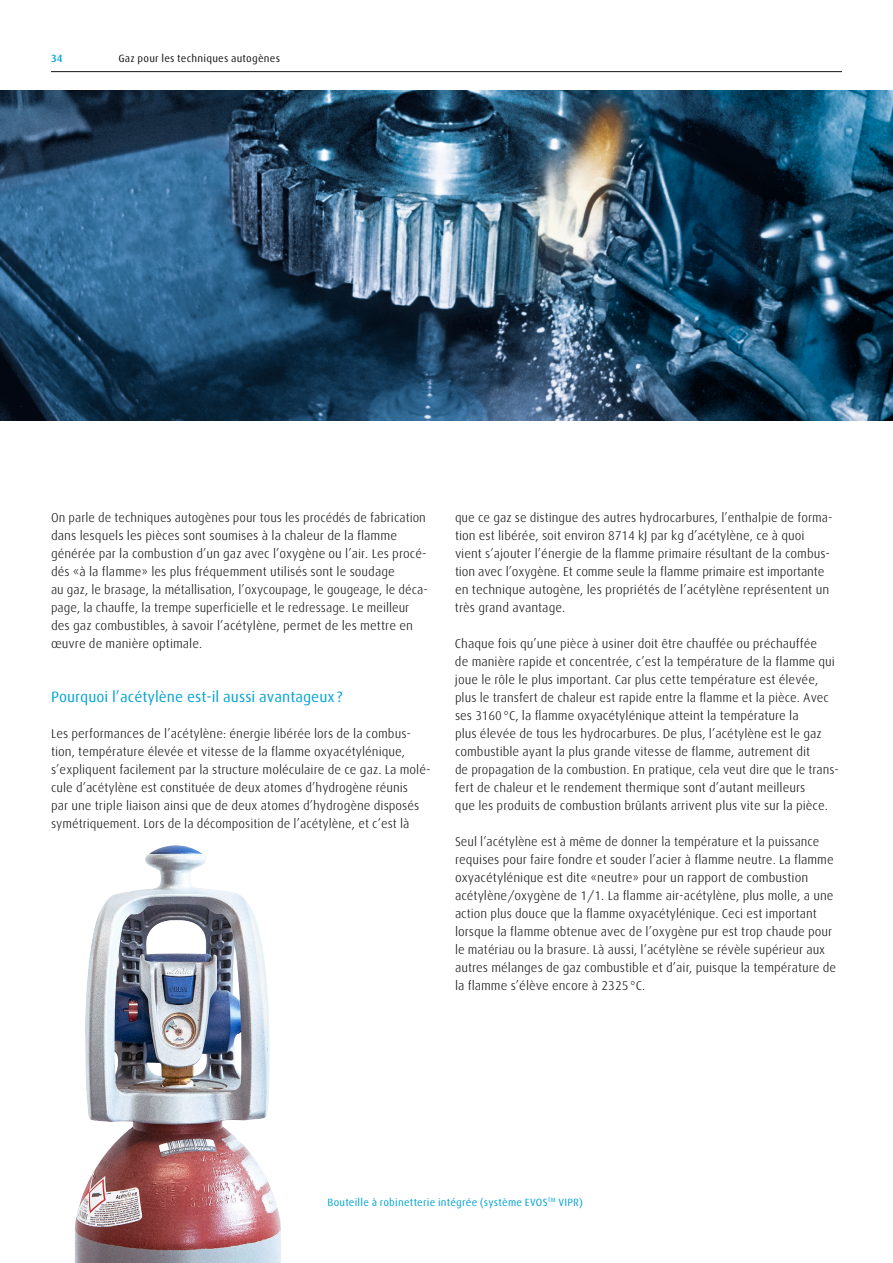
<style>
.page{position:relative;width:893px;height:1263px;background:#fff}
.page>*{position:absolute;margin:0;border:0;box-sizing:border-box;transform-origin:0 0}
.t1{font:15px "Linde Dax Global";color:#00a3d3}
.t2{font:300 12.75px/18px "Linde Dax Global";color:#131413}
.t3{font:10.5px "Linde Dax Global";letter-spacing:.02em;color:#00a3d3}
.t4{font:10.5px "Linde Dax Global";letter-spacing:.02em;color:#131413}
.t5{font:500 10.5px "Linde Dax Global";color:#00a3d3}
</style>
<div class="page">
<img style="left:0;top:90px;width:893px;height:331px">
<img style="left:75px;top:845px;width:206px;height:418px">
<hr style="left:51px;top:71px;width:791px;height:1px;background:#131413">
<p class="t5" style="left:51px;top:52px;width:13px">34</p>
<p class="t4" style="left:118px;top:52px;width:163px">Gaz pour les techniques autogènes</p>
<p class="t2" style="left:51px;top:509px;width:378px">On parle de techniques autogènes pour tous les procédés de fabrication dans lesquels les pièces sont soumises à la chaleur de la flamme générée par la combustion d’un gaz avec l’oxygène ou l’air. Les procé&shy;dés «à la flamme» les plus fréquemment utilisés sont le soudage<br>au gaz, le brasage, la métallisation, l’oxycoupage, le gougeage, le déca&shy;page, la chauffe, la trempe superficielle et le redressage. Le meilleur des gaz combustibles, à savoir l’acétylène, permet de les mettre en œuvre de manière optimale.</p>
<p class="t1" style="left:51px;top:688px;width:293px">Pourquoi l’acétylène est-il aussi avantageux ?</p>
<p class="t2" style="left:51px;top:725px;width:381px">Les performances de l’acétylène: énergie libérée lors de la combus&shy;tion, température élevée et vitesse de la flamme oxyacétylénique, s’expliquent facilement par la structure moléculaire de ce gaz. La molé&shy;cule d’acétylène est constituée de deux atomes d’hydrogène réunis<br>par une triple liaison ainsi que de deux atomes d’hydrogène disposés symétriquement. Lors de la décomposition de l’acétylène, et c’est là</p>
<p class="t2" style="left:455px;top:509px;width:379px">que ce gaz se distingue des autres hydrocarbures, l’enthalpie de forma&shy;tion est libérée, soit environ 8714 kJ par kg d’acétylène, ce à quoi vient s’ajouter l’énergie de la flamme primaire résultant de la combus&shy;tion avec l’oxygène. Et comme seule la flamme primaire est importante en technique autogène, les propriétés de l’acétylène représentent un très grand avantage.</p>
<p class="t2" style="left:455px;top:635px;width:386px">Chaque fois qu’une pièce à usiner doit être chauffée ou préchauffée<br>de manière rapide et concentrée, c’est la température de la flamme qui joue le rôle le plus important. Car plus cette température est élevée, plus le transfert de chaleur est rapide entre la flamme et la pièce. Avec ses 3160°C, la flamme oxyacétylénique atteint la température la<br>plus élevée de tous les hydrocarbures. De plus, l’acétylène est le gaz combustible ayant la plus grande vitesse de flamme, autrement dit<br>de propagation de la combustion. En pratique, cela veut dire que le trans&shy;fert de chaleur et le rendement thermique sont d’autant meilleurs<br>que les produits de combustion brûlants arrivent plus vite sur la pièce.</p>
<p class="t2" style="left:455px;top:833px;width:383px">Seul l’acétylène est à même de donner la température et la puissance requises pour faire fondre et souder l’acier à flamme neutre. La flamme oxyacétylénique est dite «neutre» pour un rapport de combustion acétylène/oxygène de 1/1. La flamme air-acétylène, plus molle, a une action plus douce que la flamme oxyacétylénique. Ceci est important lorsque la flamme obtenue avec de l’oxygène pur est trop chaude pour le matériau ou la brasure. Là aussi, l’acétylène se révèle supérieur aux autres mélanges de gaz combustible et d’air, puisque la température de la flamme s’élève encore à 2325°C.</p>
<p class="t3" style="left:327px;top:1196px;width:257px">Bouteille à robinetterie intégrée (système EVOS<sup>TM</sup> VIPR)</p>
</div>
